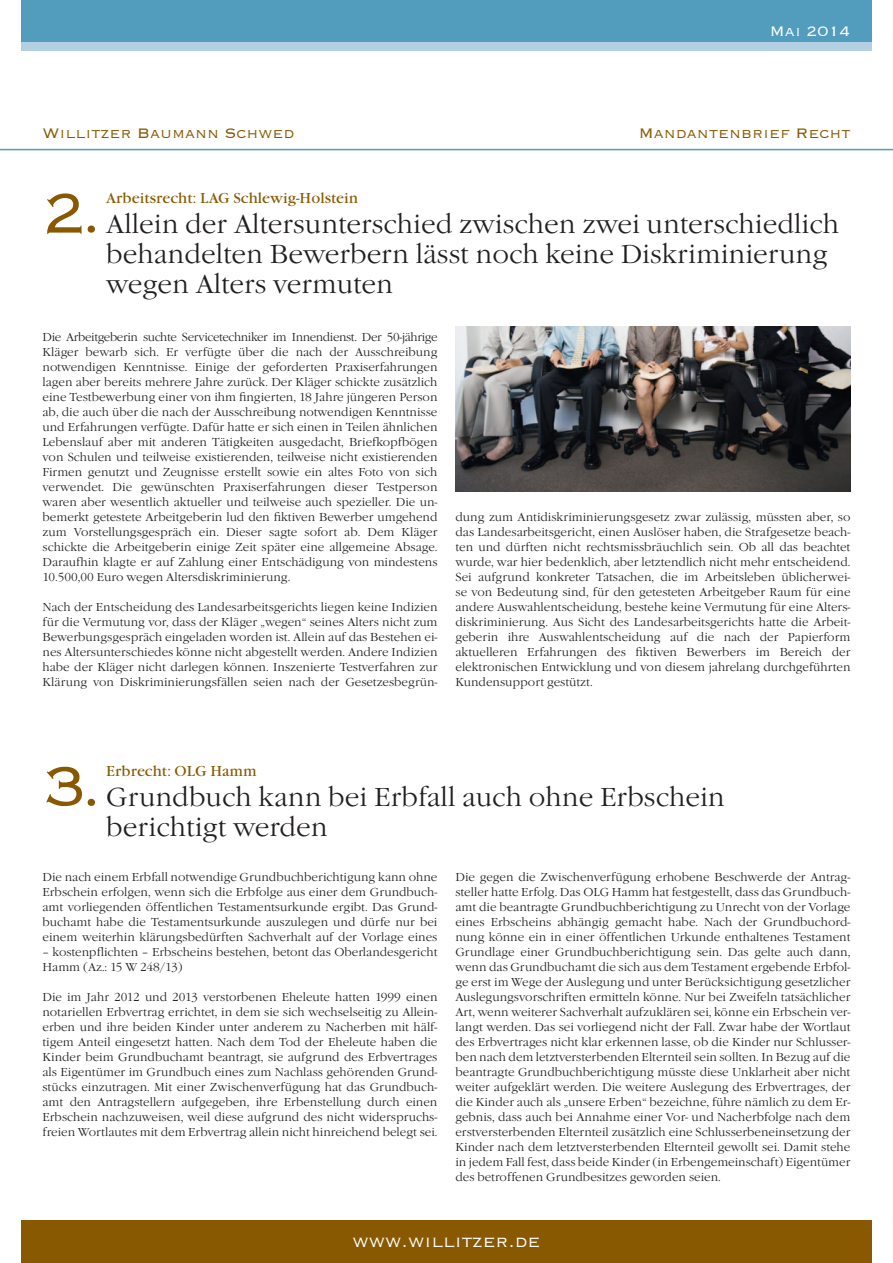
<style>
.page{position:relative;width:893px;height:1263px;background:#fff}
.page>*{position:absolute;margin:0;border:0;box-sizing:border-box;transform-origin:0 0}
.t1{font:300 73.5px "Copperplate";color:#885900}
.t2{font:300 27px/30px "Garamond Itc T";color:#231f20}
.t3{font:300 21px "Copperplate";color:#fff}
.t4{font:300 18px "Copperplate";color:#885900}
.t5{font:300 18px "Copperplate";color:#fff}
.t6{font:15px "Garamond Itc T";color:#885900}
.Grundlinienraster{font:300 12px/15px "Garamond Itc T";color:#231f20;text-align:justify}
</style>
<div class="page">
<div style="left:21px;top:1220px;width:851px;height:43px;background:#885900"></div>
<div style="left:21px;top:0;width:851px;height:43px;background:#529cbe"></div>
<div style="left:21px;top:43px;width:851px;height:8px;background:#b2d0e2"></div>
<hr style="left:0;top:149px;width:893px;height:1px;background:#529cbe">
<img style="left:455px;top:326px;width:395px;height:165px">
<p class="t5" style="left:770px;top:19px;width:82px">Mai 2014</p>
<p class="t4" style="left:43px;top:121px;width:254px">Willitzer Baumann Schwed</p>
<p class="t4" style="left:639px;top:121px;width:213px">Mandantenbrief Recht</p>
<p class="t6" style="left:106px;top:189px;width:253px">Arbeitsrecht: LAG Schlewig-Holstein</p>
<p class="t1" style="left:42px;top:165px;width:62px">2.</p>
<p class="t2" style="left:106px;top:209px;width:734px">Allein der Altersunterschied zwischen zwei unterschiedlich behandelten Bewerbern lässt noch keine Diskriminierung wegen Alters vermuten</p>
<p class="Grundlinienraster" style="left:43px;top:330px;width:396px">Die Arbeitgeberin suchte Servicetechniker im Innendienst. Der 50-jährige Kläger bewarb sich. Er verfügte über die nach der Ausschreibung notwendigen Kenntnisse. Einige der geforderten Praxiserfahrungen lagen aber bereits mehrere Jahre zurück. Der Kläger schickte zusätzlich eine Testbewerbung einer von ihm fingierten, 18 Jahre jüngeren Person ab, die auch über die nach der Ausschreibung notwendigen Kenntnisse und Erfahrungen verfügte. Dafür hatte er sich einen in Teilen ähnlichen Lebenslauf aber mit anderen Tätigkeiten ausgedacht, Briefkopfbögen von Schulen und teilweise existierenden, teilweise nicht existierenden Firmen genutzt und Zeugnisse erstellt sowie ein altes Foto von sich verwendet. Die gewünschten Praxiserfahrungen dieser Testperson waren aber wesentlich aktueller und teilweise auch spezieller. Die un&shy;bemerkt getestete Arbeitgeberin lud den fiktiven Bewerber umgehend zum Vorstellungsgespräch ein. Dieser sagte sofort ab. Dem Kläger schickte die Arbeitgeberin einige Zeit später eine allgemeine Absage.<br>Daraufhin klagte er auf Zahlung einer Entschädigung von mindestens 10.500,00 Euro wegen Altersdiskriminierung.</p>
<p class="Grundlinienraster" style="left:43px;top:600px;width:396px">Nach der Entscheidung des Landesarbeitsgerichts liegen keine Indizien für die Vermutung vor, dass der Kläger „wegen“ seines Alters nicht zum Bewerbungsgespräch eingeladen worden ist. Allein auf das Bestehen ei&shy;nes Altersunterschiedes könne nicht abgestellt werden. Andere Indizien habe der Kläger nicht darlegen können. Inszenierte Testverfahren zur Klärung von Diskriminierungsfällen seien nach der Gesetzesbegrün-</p>
<p class="Grundlinienraster" style="left:455px;top:510px;width:396px">dung zum Antidiskriminierungsgesetz zwar zulässig, müssten aber, so das Landesarbeitsgericht, einen Auslöser haben, die Strafgesetze beach&shy;ten und dürften nicht rechtsmissbräuchlich sein. Ob all das beachtet wurde, war hier bedenklich, aber letztendlich nicht mehr entscheidend.<br>Sei aufgrund konkreter Tatsachen, die im Arbeitsleben üblicherwei&shy;se von Bedeutung sind, für den getesteten Arbeitgeber Raum für eine andere Auswahlentscheidung, bestehe keine Vermutung für eine Alters&shy;diskriminierung. Aus Sicht des Landesarbeitsgerichts hatte die Arbeit&shy;geberin ihre Auswahlentscheidung auf die nach der Papierform aktuelleren Erfahrungen des fiktiven Bewerbers im Bereich der elektronischen Entwicklung und von diesem jahrelang durchgeführten Kundensupport gestützt.</p>
<p class="t6" style="left:106px;top:762px;width:152px">Erbrecht: OLG Hamm</p>
<p class="t1" style="left:43px;top:738px;width:62px">3.</p>
<p class="t2" style="left:106px;top:782px;width:620px">Grundbuch kann bei Erbfall auch ohne Erbschein berichtigt werden</p>
<p class="Grundlinienraster" style="left:42px;top:870px;width:396px">Die nach einem Erbfall notwendige Grundbuchberichtigung kann ohne Erbschein erfolgen, wenn sich die Erbfolge aus einer dem Grundbuch&shy;amt vorliegenden öffentlichen Testamentsurkunde ergibt. Das Grund&shy;buchamt habe die Testamentsurkunde auszulegen und dürfe nur bei einem weiterhin klärungsbedürften Sachverhalt auf der Vorlage eines</p>
<p class="Grundlinienraster" style="left:42px;top:945px;width:396px">– kostenpflichten – Erbscheins bestehen, betont das Oberlandesgericht<br>Hamm (Az.: 15 W 248/13)</p>
<p class="Grundlinienraster" style="left:42px;top:990px;width:396px">Die im Jahr 2012 und 2013 verstorbenen Eheleute hatten 1999 einen notariellen Erbvertrag errichtet, in dem sie sich wechselseitig zu Allein&shy;erben und ihre beiden Kinder unter anderem zu Nacherben mit hälf&shy;tigem Anteil eingesetzt hatten. Nach dem Tod der Eheleute haben die Kinder beim Grundbuchamt beantragt, sie aufgrund des Erbvertrages als Eigentümer im Grundbuch eines zum Nachlass gehörenden Grund&shy;stücks einzutragen. Mit einer Zwischenverfügung hat das Grundbuch&shy;amt den Antragstellern aufgegeben, ihre Erbenstellung durch einen Erbschein nachzuweisen, weil diese aufgrund des nicht widerspruchs&shy;freien Wortlautes mit dem Erbvertrag allein nicht hinreichend belegt sei.</p>
<p class="Grundlinienraster" style="left:455px;top:870px;width:396px">Die gegen die Zwischenverfügung erhobene Beschwerde der Antrag&shy;steller hatte Erfolg. Das OLG Hamm hat festgestellt, dass das Grundbuch&shy;amt die beantragte Grundbuchberichtigung zu Unrecht von der Vorlage eines Erbscheins abhängig gemacht habe. Nach der Grundbuchord&shy;nung könne ein in einer öffentlichen Urkunde enthaltenes Testament Grundlage einer Grundbuchberichtigung sein. Das gelte auch dann, wenn das Grundbuchamt die sich aus dem Testament ergebende Erbfol&shy;ge erst im Wege der Auslegung und unter Berücksichtigung gesetzlicher Auslegungsvorschriften ermitteln könne. Nur bei Zweifeln tatsächlicher Art, wenn weiterer Sachverhalt aufzuklären sei, könne ein Erbschein ver&shy;langt werden. Das sei vorliegend nicht der Fall. Zwar habe der Wortlaut des Erbvertrages nicht klar erkennen lasse, ob die Kinder nur Schlusser&shy;ben nach dem letztversterbenden Elternteil sein sollten. In Bezug auf die beantragte Grundbuchberichtigung müsste diese Unklarheit aber nicht weiter aufgeklärt werden. Die weitere Auslegung des Erbvertrages, der die Kinder auch als „unsere Erben“ bezeichne, führe nämlich zu dem Er&shy;gebnis, dass auch bei Annahme einer Vor- und Nacherbfolge nach dem erstversterbenden Elternteil zusätzlich eine Schlusserbeneinsetzung der Kinder nach dem letztversterbenden Elternteil gewollt sei. Damit stehe in jedem Fall fest, dass beide Kinder (in Erbengemeinschaft) Eigentümer des betroffenen Grundbesitzes geworden seien.</p>
<p class="t3" style="left:353px;top:1227px;width:189px">www.willitzer.de</p>
</div>
